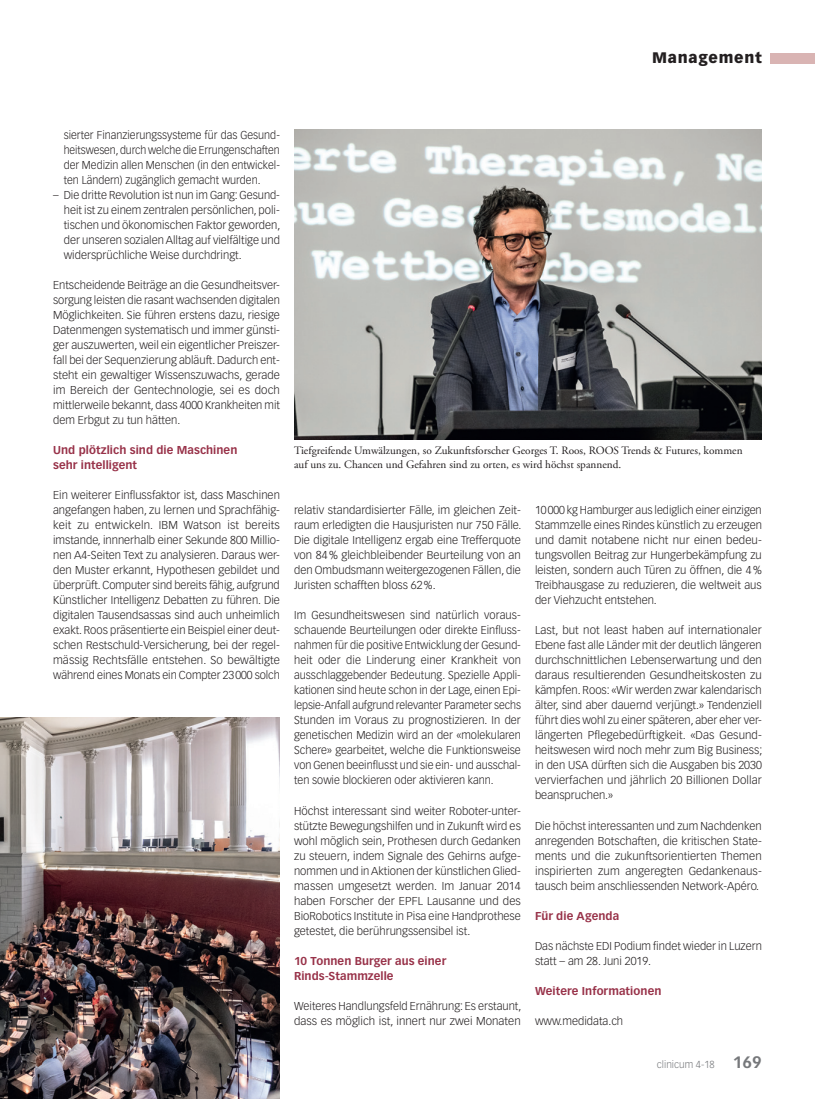
<style>
.page{position:relative;width:815px;height:1099px;background:#fff}
.page>*{position:absolute;margin:0;border:0;box-sizing:border-box;transform-origin:0 0}
.t1{font:900 15px "Vectora LT Std";letter-spacing:.05em;color:#231f20}
.Lauftext{font:300 11.25px/15px "Vectora LT Std";color:#231f20;text-align:justify}
.Lauftext-2{font:300 11.25px/15px "Vectora LT Std";color:#231f20;text-align:justify;scale:.96 1}
.Legende{font:11.25px/13.5px "Adobe Garamond Pro";color:#231f20}
.ZT_MM{font:700 11.25px/15px "Vectora LT Std";letter-spacing:.005em;color:#983249}
.t2{font:300 10px "Vectora LT Std";color:#76787b}
.s1{font-weight:700;font-size:16.25px}
</style>
<div class="page">
<div style="left:770px;top:53px;width:45px;height:10px;background:#d9b4b3"></div>
<img style="left:294px;top:129px;width:468px;height:310px">
<img style="left:0;top:717px;width:280px;height:381px">
<h1 class="t1" style="left:652px;top:49px;width:111px">Management</h1>
<p class="Lauftext-2" style="left:64px;top:128px;width:227px">sierter Finanzierungssysteme für das Gesund&shy;heitswesen, durch welche die Errungenschaften der Medizin allen Menschen (in den entwickel&shy;ten Ländern) zugänglich gemacht wurden.</p>
<p class="Lauftext" style="left:64px;top:188px;width:218px;text-indent:-11px">– Die dritte Revolution ist nun im Gang: Gesund&shy;heit ist zu einem zentralen persönlichen, poli&shy;tischen und ökonomischen Faktor geworden, der unseren sozialen Alltag auf vielfältige und widersprüchliche Weise durchdringt.</p>
<p class="Lauftext" style="left:53px;top:278px;width:228px">Entscheidende Beiträge an die Gesundheitsver&shy;sorgung leisten die rasant wachsenden digitalen Möglichkeiten. Sie führen erstens dazu, riesige Datenmengen systematisch und immer günsti&shy;ger auszuwerten, weil ein eigentlicher Preiszer&shy;fall bei der Sequenzierung abläuft. Dadurch ent&shy;steht ein gewaltiger Wissenszuwachs, gerade im Bereich der Gentechnologie, sei es doch mittlerweile bekannt, dass 4000 Krankheiten mit dem Erbgut zu tun hätten.</p>
<p class="ZT_MM" style="left:53px;top:443px;width:186px">Und plötzlich sind die Maschinen sehr intelligent</p>
<p class="Lauftext" style="left:53px;top:488px;width:228px">Ein weiterer Einflussfaktor ist, dass Maschinen angefangen haben, zu lernen und Sprachfähig&shy;keit zu entwickeln. IBM Watson ist bereits imstande, innnerhalb einer Sekunde 800 Millio&shy;nen A4-Seiten Text zu analysieren. Daraus wer&shy;den Muster erkannt, Hypothesen gebildet und überprüft. Computer sind bereits fähig, aufgrund Künstlicher Intelligenz Debatten zu führen. Die digitalen Tausendsassas sind auch unheimlich exakt. Roos präsentierte ein Beispiel einer deut&shy;schen Restschuld-Versicherung, bei der regel&shy;mässig Rechtsfälle entstehen. So bewältigte während eines Monats ein Compter 23000 solch</p>
<p class="Legende" style="left:294px;top:444px;width:450px">Tiefgreifende Umwälzungen, so Zukunftsforscher Georges T. Roos, ROOS Trends &amp; Futures, kommen auf uns zu. Chancen und Gefahren sind zu orten, es wird höchst spannend.</p>
<p class="Lauftext" style="left:294px;top:503px;width:229px">relativ standardisierter Fälle, im gleichen Zeit&shy;raum erledigten die Hausjuristen nur 750 Fälle.<br>Die digitale Intelligenz ergab eine Trefferquote von 84% gleichbleibender Beurteilung von an den Ombudsmann weitergezogenen Fällen, die Juristen schafften bloss 62%.</p>
<p class="Lauftext" style="left:294px;top:608px;width:228px">Im Gesundheitswesen sind natürlich voraus&shy;schauende Beurteilungen oder direkte Einfluss&shy;nahmen für die positive Entwicklung der Gesund&shy;heit oder die Linderung einer Krankheit von ausschlaggebender Bedeutung. Spezielle Appli&shy;kationen sind heute schon in der Lage, einen Epi&shy;lepsie-Anfall aufgrund relevanter Parameter sechs Stunden im Voraus zu prognostizieren. In der genetischen Medizin wird an der «molekularen Schere» gearbeitet, welche die Funktionsweise von Genen beeinflusst und sie ein- und ausschal&shy;ten sowie blockieren oder aktivieren kann.</p>
<p class="Lauftext" style="left:294px;top:803px;width:228px">Höchst interessant sind weiter Roboter-unter&shy;stützte Bewegungshilfen und in Zukunft wird es wohl möglich sein, Prothesen durch Gedanken zu steuern, indem Signale des Gehirns aufge&shy;nommen und in Aktionen der künstlichen Glied&shy;massen umgesetzt werden. Im Januar 2014 haben Forscher der EPFL Lausanne und des BioRobotics Institute in Pisa eine Handprothese getestet, die berührungssensibel ist.</p>
<p class="ZT_MM" style="left:294px;top:953px;width:154px">10 Tonnen Burger aus einer<br>Rinds-Stammzelle</p>
<p class="Lauftext" style="left:294px;top:998px;width:229px">Weiteres Handlungsfeld Ernährung: Es erstaunt, dass es möglich ist, innert nur zwei Monaten</p>
<p class="Lauftext" style="left:535px;top:503px;width:228px">10000 kg Hamburger aus lediglich einer einzigen Stammzelle eines Rindes künstlich zu erzeugen und damit notabene nicht nur einen bedeu&shy;tungsvollen Beitrag zur Hungerbekämpfung zu leisten, sondern auch Türen zu öffnen, die 4% Treibhausgase zu reduzieren, die weltweit aus der Viehzucht entstehen.</p>
<p class="Lauftext" style="left:535px;top:623px;width:229px">Last, but not least haben auf internationaler Ebene fast alle Länder mit der deutlich längeren durchschnittlichen Lebenserwartung und den daraus resultierenden Gesundheitskosten zu kämpfen. Roos: «Wir werden zwar kalendarisch älter, sind aber dauernd verjüngt.» Tendenziell führt dies wohl zu einer späteren, aber eher ver&shy;längerten Pflegebedürftigkeit. «Das Gesund&shy;heitswesen wird noch mehr zum Big Business; in den USA dürften sich die Ausgaben bis 2030 vervierfachen und jährlich 20 Billionen Dollar beanspruchen.»</p>
<p class="Lauftext" style="left:535px;top:818px;width:228px">Die höchst interessanten und zum Nachdenken anregenden Botschaften, die kritischen State&shy;ments und die zukunftsorientierten Themen inspirierten zum angeregten Gedankenaus&shy;tausch beim anschliessenden Network-Apéro.</p>
<p class="ZT_MM" style="left:535px;top:908px;width:86px">Für die Agenda</p>
<p class="Lauftext" style="left:535px;top:938px;width:228px">Das nächste EDI Podium findet wieder in Luzern statt – am 28. Juni 2019.</p>
<p class="ZT_MM" style="left:535px;top:983px;width:128px">Weitere Informationen</p>
<p class="Lauftext" style="left:535px;top:1013px;width:90px">www.medidata.ch</p>
<p class="t2" style="left:657px;top:1058px;width:106px">clinicum 4-18 <span class="s1">169</span></p>
</div>
